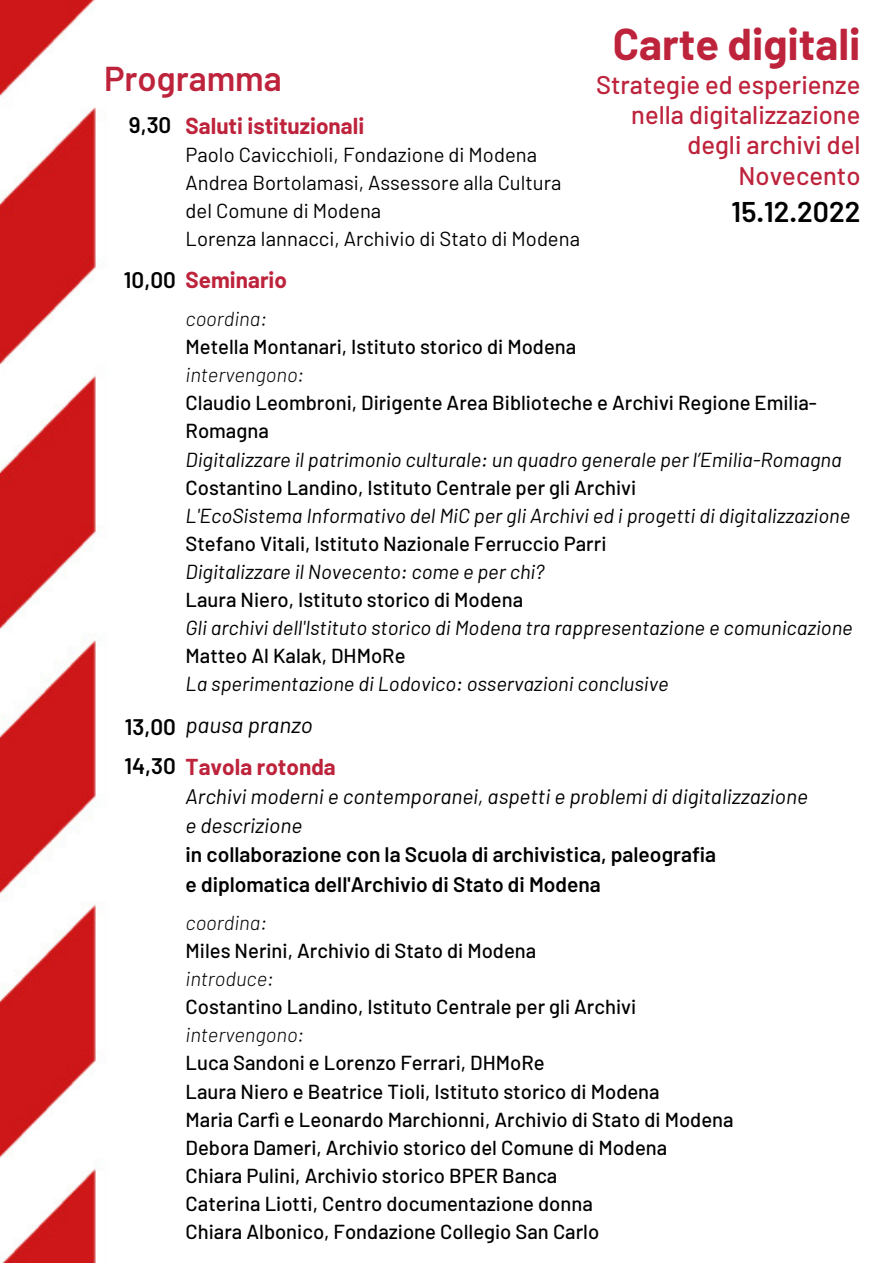
<style>
.page{position:relative;width:893px;height:1264px;background:#fff}
.page>*{position:absolute;margin:0;border:0;box-sizing:border-box;transform-origin:0 0}
.t1{font:700 43.5px "Barlow";color:#be233c}
.t2{font:600 34.5px "Barlow";color:#be233c}
.t3{font:600 28.5px "Barlow";color:#000}
.t4{font:500 25.5px/30.3px "Barlow";color:#be233c;text-align:right}
.t5{font:700 22.5px/41.5px "Barlow";color:#be233c}
.t6{font:600 22.5px "Barlow";color:#000}
.t7{font:600 21px/29.2px "Barlow";color:#000}
.t8{font:italic 21px/29.2px "Barlow";color:#000}
.t9{font:500 20.25px/28px "Barlow";color:#000}
.t10{font:italic 20.25px "Barlow";color:#000}
.t11{font:20.25px/28px "Barlow";color:#000}
.t12{font:italic 300 20.25px "Barlow";color:#000}
.s1{font-weight:600;color:#000}
.s2{font-weight:400;font-style:italic;color:#000}
</style>
<div class="page">
<img style="left:0;top:0;width:104px;height:1262px">
<h1 class="t1" style="left:612px;top:16px;width:249px">Carte digitali</h1>
<h2 class="t2" style="left:104px;top:56px;width:179px">Programma</h2>
<p class="t4" style="left:596px;top:68px;width:266px">Strategie ed esperienze nella digitalizzazione degli archivi del<br>Novecento</p>
<p class="t6" style="left:129px;top:110px;width:44px">9,30</p>
<p class="t5" style="left:185px;top:104px;width:180px">Saluti istituzionali</p>
<p class="t11" style="left:185px;top:140px;width:396px">Paolo Cavicchioli, Fondazione di Modena Andrea Bortolamasi, Assessore alla Cultura del Comune di Modena<br>Lorenza Iannacci, Archivio di Stato di Modena</p>
<p class="t5" style="left:124px;top:258px;width:164px"><span class="s1">10,00</span> Seminario</p>
<p class="t12" style="left:185px;top:306px;width:83px">coordina:</p>
<p class="t9" style="left:185px;top:332px;width:392px">Metella Montanari, Istituto storico di Modena</p>
<p class="t12" style="left:185px;top:362px;width:120px">intervengono:</p>
<p class="t9" style="left:185px;top:388px;width:633px">Claudio Leombroni, Dirigente Area Biblioteche e Archivi Regione Emilia-<br>Romagna</p>
<p class="t10" style="left:185px;top:446px;width:657px">Digitalizzare il patrimonio culturale: un quadro generale per l’Emilia-Romagna</p>
<p class="t9" style="left:185px;top:472px;width:452px">Costantino Landino, Istituto Centrale per gli Archivi</p>
<p class="t10" style="left:185px;top:502px;width:666px">L'EcoSistema Informativo del MiC per gli Archivi ed i progetti di digitalizzazione</p>
<p class="t9" style="left:185px;top:528px;width:422px">Stefano Vitali, Istituto Nazionale Ferruccio Parri</p>
<p class="t10" style="left:185px;top:558px;width:360px">Digitalizzare il Novecento: come e per chi?</p>
<p class="t9" style="left:185px;top:585px;width:339px">Laura Niero, Istituto storico di Modena</p>
<p class="t10" style="left:185px;top:615px;width:668px">Gli archivi dell'Istituto storico di Modena tra rappresentazione e comunicazione</p>
<p class="t9" style="left:185px;top:641px;width:221px">Matteo Al Kalak, DHMoRe</p>
<p class="t10" style="left:185px;top:671px;width:484px">La sperimentazione di Lodovico: osservazioni conclusive</p>
<p class="t5" style="left:124px;top:703px;width:213px"><span class="s1">13,00</span> <span class="s2">pausa pranzo<br></span><span class="s1">14,30</span> Tavola rotonda</p>
<p class="t8" style="left:185px;top:780px;width:623px">Archivi moderni e contemporanei, aspetti e problemi di digitalizzazione e descrizione</p>
<p class="t7" style="left:185px;top:839px;width:532px">in collaborazione con la Scuola di archivistica, paleografia e diplomatica dell'Archivio di Stato di Modena</p>
<p class="t12" style="left:185px;top:909px;width:83px">coordina:</p>
<p class="t9" style="left:185px;top:935px;width:352px">Miles Nerini, Archivio di Stato di Modena</p>
<p class="t12" style="left:185px;top:965px;width:90px">introduce:</p>
<p class="t9" style="left:185px;top:992px;width:452px">Costantino Landino, Istituto Centrale per gli Archivi</p>
<p class="t12" style="left:185px;top:1022px;width:120px">intervengono:</p>
<p class="t9" style="left:185px;top:1048px;width:549px">Luca Sandoni e Lorenzo Ferrari, DHMoRe<br>Laura Niero e Beatrice Tioli, Istituto storico di Modena<br>Maria Carfì e Leonardo Marchionni, Archivio di Stato di Modena Debora Dameri, Archivio storico del Comune di Modena<br>Chiara Pulini, Archivio storico BPER Banca<br>Caterina Liotti, Centro documentazione donna<br>Chiara Albonico, Fondazione Collegio San Carlo</p>
<h3 class="t3" style="left:731px;top:194px;width:130px">15.12.2022</h3>
</div>
